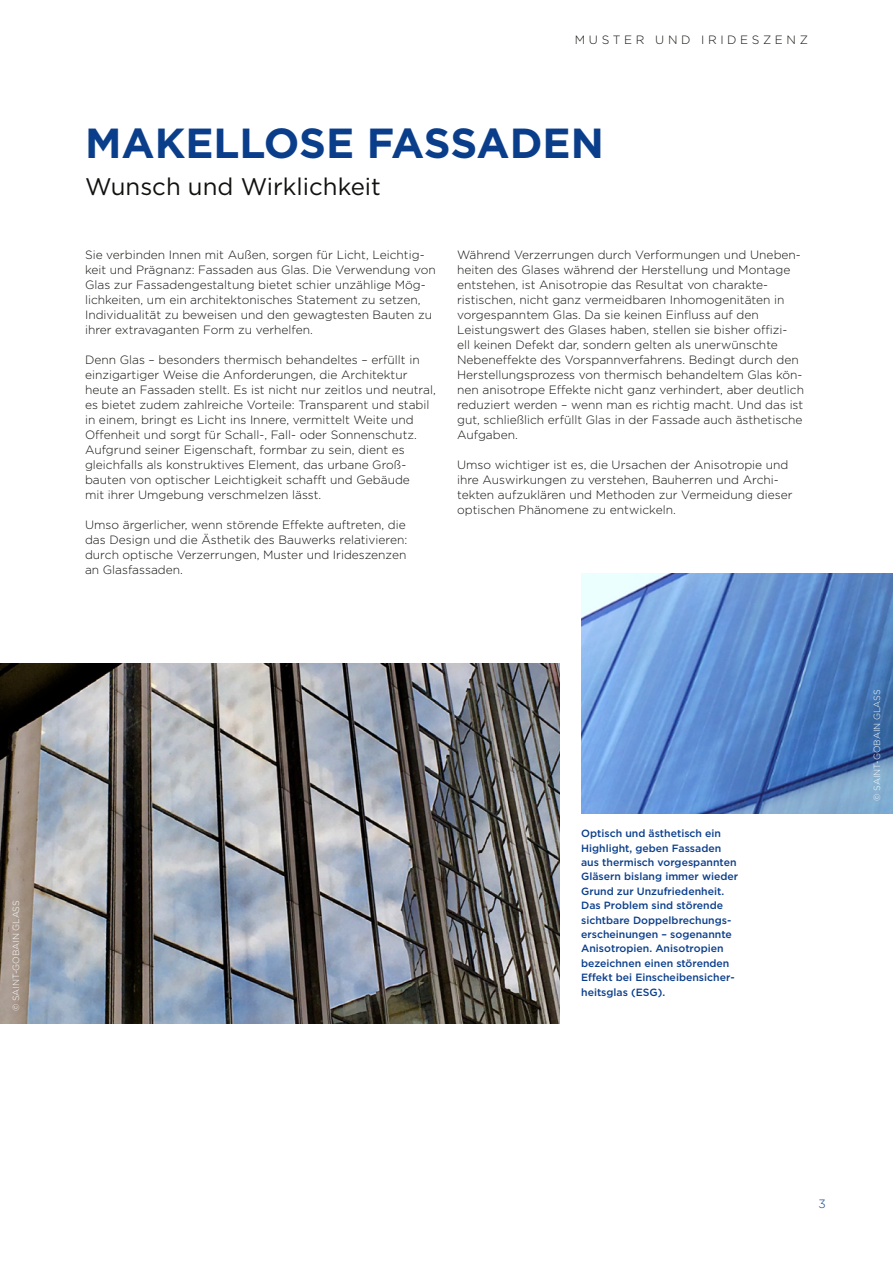
<style>
.page{position:relative;width:893px;height:1263px;background:#fff}
.page>*{position:absolute;margin:0;border:0;box-sizing:border-box;transform-origin:0 0}
.t1{font:700 42px "Gotham";color:#0a3e8b}
.t2{font:24px "Gotham";color:#11110f}
.t3{font:300 12px/15px "Gotham";color:#11110f}
.t4{font:300 12px "Gotham";letter-spacing:.3em;color:#11110f}
.t5{font:300 12px "Gotham";color:#0a3e8b}
.t6{font:500 10.5px/14.4px "Gotham";color:#0a3e8b}
.t7{font:300 9px "Gotham";letter-spacing:-.005em;color:#fff}
</style>
<div class="page">
<img style="left:0;top:663px;width:560px;height:361px">
<img style="left:581px;top:573px;width:312px;height:240px">
<p class="t4" style="left:575px;top:32px;width:234px">MUSTER UND IRIDESZENZ</p>
<h1 class="t1" style="left:85px;top:115px;width:520px">MAKELLOSE FASSADEN</h1>
<h2 class="t2" style="left:85px;top:171px;width:297px">Wunsch und Wirklichkeit</h2>
<p class="t3" style="left:85px;top:247px;width:352px">Sie verbinden Innen mit Außen, sorgen für Licht, Leichtig&shy;keit und Prägnanz: Fassaden aus Glas. Die Verwendung von Glas zur Fassadengestaltung bietet schier unzählige Mög&shy;lichkeiten, um ein architektonisches Statement zu setzen, Individualität zu beweisen und den gewagtesten Bauten zu ihrer extravaganten Form zu verhelfen.</p>
<p class="t3" style="left:85px;top:352px;width:352px">Denn Glas – besonders thermisch behandeltes – erfüllt in einzigartiger Weise die Anforderungen, die Architektur heute an Fassaden stellt. Es ist nicht nur zeitlos und neutral, es bietet zudem zahlreiche Vorteile: Transparent und stabil in einem, bringt es Licht ins Innere, vermittelt Weite und Offenheit und sorgt für Schall-, Fall- oder Sonnenschutz.<br>Aufgrund seiner Eigenschaft, formbar zu sein, dient es gleichfalls als konstruktives Element, das urbane Groß&shy;bauten von optischer Leichtigkeit schafft und Gebäude<br>mit ihrer Umgebung verschmelzen lässt.</p>
<p class="t3" style="left:85px;top:517px;width:324px">Umso ärgerlicher, wenn störende Effekte auftreten, die das Design und die Ästhetik des Bauwerks relativieren: durch optische Verzerrungen, Muster und Irideszenzen an Glasfassaden.</p>
<p class="t3" style="left:457px;top:247px;width:349px">Während Verzerrungen durch Verformungen und Uneben&shy;heiten des Glases während der Herstellung und Montage entstehen, ist Anisotropie das Resultat von charakte&shy;ristischen, nicht ganz vermeidbaren Inhomogenitäten in vorgespanntem Glas. Da sie keinen Einfluss auf den Leistungswert des Glases haben, stellen sie bisher offizi-<br>ell keinen Defekt dar, sondern gelten als unerwünschte Nebeneffekte des Vorspannverfahrens. Bedingt durch den Herstellungsprozess von thermisch behandeltem Glas kön&shy;nen anisotrope Effekte nicht ganz verhindert, aber deutlich reduziert werden – wenn man es richtig macht. Und das ist gut, schließlich erfüllt Glas in der Fassade auch ästhetische Aufgaben.</p>
<p class="t3" style="left:457px;top:457px;width:337px">Umso wichtiger ist es, die Ursachen der Anisotropie und ihre Auswirkungen zu verstehen, Bauherren und Archi&shy;tekten aufzuklären und Methoden zur Vermeidung dieser optischen Phänomene zu entwickeln.</p>
<p class="t7" style="left:11px;top:1011px;width:112px;rotate:-90deg">© SAINT-GOBAIN GLASS</p>
<p class="t6" style="left:581px;top:826px;width:159px">Optisch und ästhetisch ein<br>Highlight, geben Fassaden aus thermisch vorgespannten<br>Gläsern bislang immer wieder<br>Grund zur Unzufriedenheit.<br>Das Problem sind störende sichtbare Doppelbrechungs&shy;erscheinungen – sogenannte<br>Anisotropien. Anisotropien bezeichnen einen störenden<br>Effekt bei Einscheibensicher&shy;heitsglas (ESG).</p>
<p class="t7" style="left:872px;top:800px;width:112px;rotate:-90deg">© SAINT-GOBAIN GLASS</p>
<p class="t5" style="left:819px;top:1196px;width:9px">3</p>
</div>
